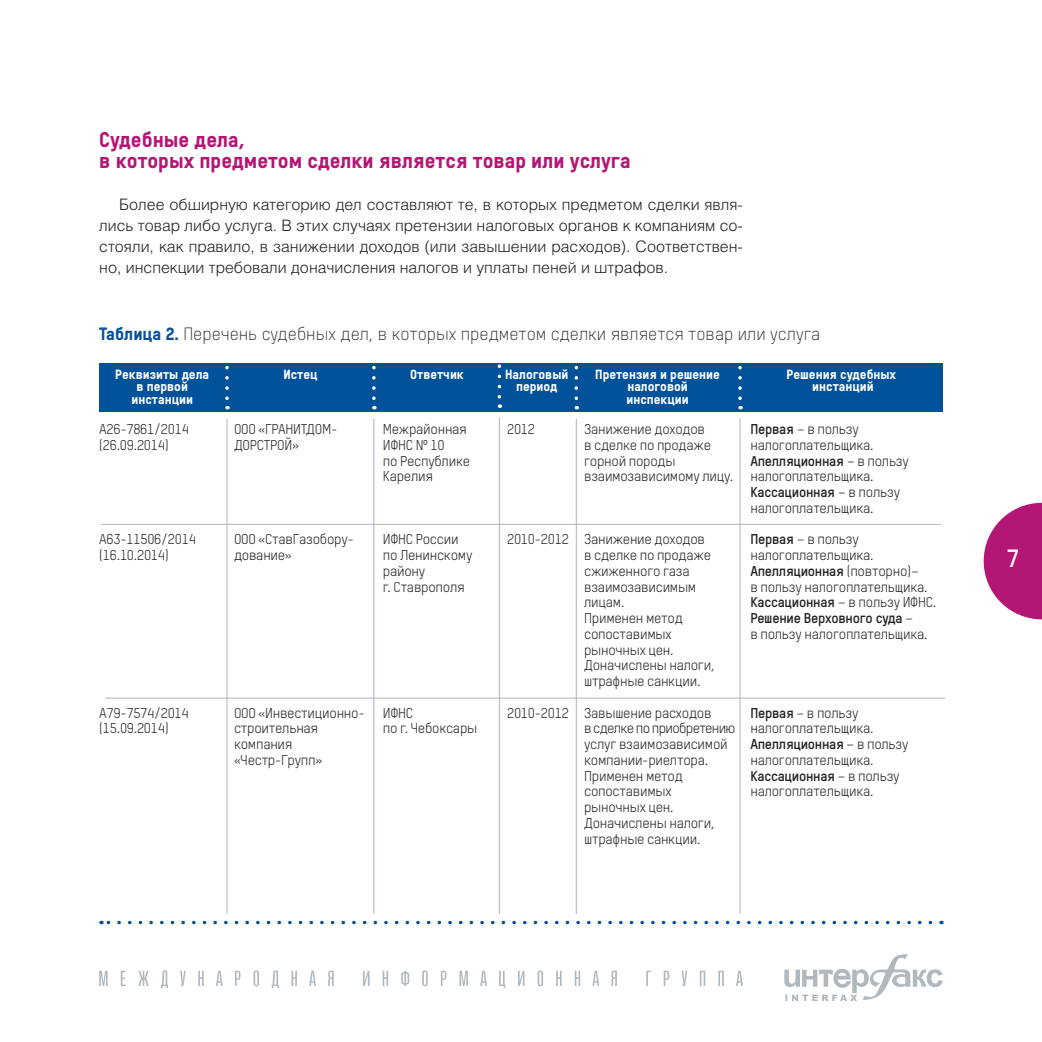
<style>
.page{position:relative;width:1042px;height:1042px;background:#fff}
.page>*{position:absolute;margin:0;border:0;box-sizing:border-box;transform-origin:0 0}
.t1{font:700 24.5px "TSTARPRO";color:#fff}
.t2{font:800 21px/21px "TSTARPRO";color:#b31674}
.t3{font:300 17.5px "TSTARPRO";color:#231f20}
.t4{font:300 15.75px/21px "Helios";color:#231f20;text-align:justify}
.t5{font:14px/15.8px "TSTARPRO";letter-spacing:-.02em;color:#231f20}
.t6{font:700 14px "TSTARPRO";letter-spacing:-.02em;color:#231f20}
.t7{font:14px "TSTARPRO";letter-spacing:-.05em;color:#231f20}
.t8{font:800 13.12px "TSTARPRO";color:#fff}
.s1{font-weight:800;color:#01519b}
.s2{font-weight:700}
.s3{font-weight:400}
</style>
<div class="page">
<svg style="left:99px;top:970px;width:644px;height:18px"></svg>
<svg style="left:784px;top:954px;width:159px;height:47px"></svg>
<svg style="left:983px;top:503px;width:59px;height:116px"></svg>
<div style="left:99px;top:363px;width:844px;height:49px;background:#01519b"></div>
<hr style="left:227px;top:419px;width:1px;height:495px;background:#b2b3b7">
<svg style="left:225px;top:367px;width:4px;height:42px"></svg>
<hr style="left:499px;top:417px;width:1px;height:497px;background:#b2b3b7">
<svg style="left:498px;top:366px;width:3px;height:42px"></svg>
<hr style="left:576px;top:419px;width:1px;height:495px;background:#b2b3b7">
<svg style="left:574px;top:367px;width:4px;height:42px"></svg>
<hr style="left:740px;top:419px;width:1px;height:495px;background:#b2b3b7">
<svg style="left:738px;top:367px;width:4px;height:42px"></svg>
<hr style="left:105px;top:698px;width:840px;height:1px;background:#b2b3b7">
<hr style="left:101px;top:524px;width:840px;height:1px;background:#b2b3b7">
<svg style="left:101px;top:921px;width:829px;height:3px"></svg>
<svg style="left:372px;top:367px;width:4px;height:42px"></svg>
<hr style="left:374px;top:419px;width:1px;height:495px;background:#9eacd4">
<h2 class="t2" style="left:99px;top:132px;width:533px">Судебные дела,<br>в которых предметом сделки является товар или услуга</h2>
<p class="t4" style="left:99px;top:196px;width:645px;text-indent:20px">Более обширную категорию дел составляют те, в которых предметом сделки явля&shy;лись товар либо услуга. В этих случаях претензии налоговых органов к компаниям со&shy;стояли, как правило, в занижении доходов (или завышении расходов). Соответствен&shy;но, инспекции требовали доначисления налогов и уплаты пеней и штрафов.</p>
<p class="t3" style="left:99px;top:328px;width:722px"><span class="s1">Таблица 2.</span> Перечень судебных дел, в которых предметом сделки является товар или услуга</p>
<p class="t8" style="left:115px;top:370px;width:95px">Реквизиты дела</p>
<p class="t8" style="left:283px;top:370px;width:36px">Истец</p>
<p class="t8" style="left:410px;top:370px;width:55px">Ответчик</p>
<p class="t8" style="left:505px;top:370px;width:65px">Налоговый</p>
<p class="t8" style="left:595px;top:370px;width:126px">Претензия и решение</p>
<p class="t8" style="left:786px;top:370px;width:111px">Решения судебных</p>
<p class="t8" style="left:136px;top:382px;width:53px">в первой</p>
<p class="t8" style="left:516px;top:382px;width:43px">период</p>
<p class="t8" style="left:627px;top:382px;width:62px">налоговой</p>
<p class="t8" style="left:812px;top:382px;width:63px">инстанций</p>
<p class="t8" style="left:131px;top:394px;width:63px">инстанции</p>
<p class="t8" style="left:626px;top:394px;width:64px">инспекции</p>
<p class="t5" style="left:99px;top:423px;width:91px">А26-7861/2014</p>
<p class="t5" style="left:234px;top:423px;width:105px">ООО «ГРАНИТДОМ-</p>
<p class="t5" style="left:383px;top:423px;width:86px">Межрайонная</p>
<p class="t5" style="left:507px;top:423px;width:30px">2012</p>
<p class="t5" style="left:584px;top:423px;width:122px">Занижение доходов</p>
<p class="t5" style="left:750px;top:423px;width:110px"><span class="s2">Первая</span> – в пользу</p>
<p class="t5" style="left:99px;top:438px;width:71px">(26.09.2014)</p>
<p class="t5" style="left:234px;top:438px;width:66px">ДОРСТРОЙ»</p>
<p class="t5" style="left:383px;top:438px;width:64px">ИФНС № 10</p>
<p class="t5" style="left:584px;top:438px;width:128px">в сделке по продаже</p>
<p class="t5" style="left:750px;top:438px;width:125px">налогоплательщика.</p>
<p class="t5" style="left:383px;top:454px;width:89px">по Республике</p>
<p class="t5" style="left:584px;top:454px;width:93px">горной породы</p>
<p class="t6" style="left:750px;top:455px;width:160px">Апелляционная <span class="s3">– в пользу</span></p>
<p class="t5" style="left:383px;top:470px;width:52px">Карелия</p>
<p class="t5" style="left:750px;top:470px;width:151px;text-indent:-166px">взаимозависимому лицу. налогоплательщика.<br><span class="s2">Кассационная</span> – в пользу налогоплательщика.</p>
<p class="t5" style="left:99px;top:533px;width:98px">А63-11506/2014</p>
<p class="t5" style="left:234px;top:533px;width:121px">ООО «СтавГазобору-</p>
<p class="t5" style="left:383px;top:533px;width:77px">ИФНС России</p>
<p class="t5" style="left:507px;top:533px;width:199px">2010-2012 Занижение доходов</p>
<p class="t5" style="left:750px;top:533px;width:110px"><span class="s2">Первая</span> – в пользу</p>
<p class="t5" style="left:99px;top:549px;width:71px">(16.10.2014)</p>
<p class="t5" style="left:234px;top:549px;width:59px">дование»</p>
<p class="t5" style="left:383px;top:549px;width:91px">по Ленинскому</p>
<p class="t5" style="left:584px;top:549px;width:128px">в сделке по продаже</p>
<p class="t5" style="left:750px;top:549px;width:125px">налогоплательщика.</p>
<p class="t5" style="left:383px;top:564px;width:44px">району</p>
<p class="t5" style="left:584px;top:564px;width:107px">сжиженного газа</p>
<p class="t6" style="left:750px;top:566px;width:170px">Апелляционная <span class="s3">(повторно)–</span></p>
<p class="t5" style="left:383px;top:580px;width:83px">г. Ставрополя</p>
<p class="t5" style="left:584px;top:580px;width:114px">взаимозависимым</p>
<p class="t5" style="left:750px;top:580px;width:179px">в пользу налогоплательщика.</p>
<p class="t5" style="left:584px;top:596px;width:42px">лицам.</p>
<p class="t5" style="left:750px;top:596px;width:187px"><span class="s2">Кассационная</span> – в пользу ИФНС.</p>
<p class="t5" style="left:584px;top:612px;width:100px">Применен метод</p>
<p class="t6" style="left:750px;top:613px;width:164px">Решение Верховного суда <span class="s3">–</span></p>
<p class="t5" style="left:584px;top:627px;width:89px">сопоставимых</p>
<p class="t5" style="left:750px;top:627px;width:179px">в пользу налогоплательщика.</p>
<p class="t5" style="left:584px;top:643px;width:132px">рыночных цен.<br>Доначислены налоги, штрафные санкции.</p>
<p class="t5" style="left:99px;top:706px;width:91px">А79-7574/2014</p>
<p class="t5" style="left:234px;top:706px;width:132px">ООО «Инвестиционно-</p>
<p class="t5" style="left:383px;top:706px;width:32px">ИФНС</p>
<p class="t5" style="left:507px;top:706px;width:206px">2010-2012 Завышение расходов</p>
<p class="t5" style="left:750px;top:706px;width:110px"><span class="s2">Первая</span> – в пользу</p>
<p class="t5" style="left:99px;top:722px;width:71px">(15.09.2014)</p>
<p class="t5" style="left:234px;top:722px;width:86px">строительная</p>
<p class="t5" style="left:383px;top:722px;width:96px">по г. Чебоксары</p>
<p class="t7" style="left:584px;top:723px;width:291px">в сделке по приобретению налогоплательщика.</p>
<p class="t5" style="left:234px;top:738px;width:60px">компания</p>
<p class="t5" style="left:584px;top:738px;width:145px">услуг взаимозависимой</p>
<p class="t6" style="left:750px;top:739px;width:160px">Апелляционная <span class="s3">– в пользу</span></p>
<p class="t5" style="left:234px;top:753px;width:90px">«Честр-Групп»</p>
<p class="t5" style="left:584px;top:753px;width:126px">компании-риелтора.</p>
<p class="t5" style="left:750px;top:753px;width:125px">налогоплательщика.</p>
<p class="t5" style="left:584px;top:769px;width:100px">Применен метод</p>
<p class="t6" style="left:750px;top:770px;width:151px">Кассационная <span class="s3">– в пользу</span></p>
<p class="t5" style="left:584px;top:785px;width:89px">сопоставимых</p>
<p class="t5" style="left:750px;top:785px;width:125px">налогоплательщика.</p>
<p class="t5" style="left:584px;top:801px;width:132px">рыночных цен.<br>Доначислены налоги, штрафные санкции.</p>
<h1 class="t1" style="left:1006px;top:550px;width:14px">7</h1>
</div>
